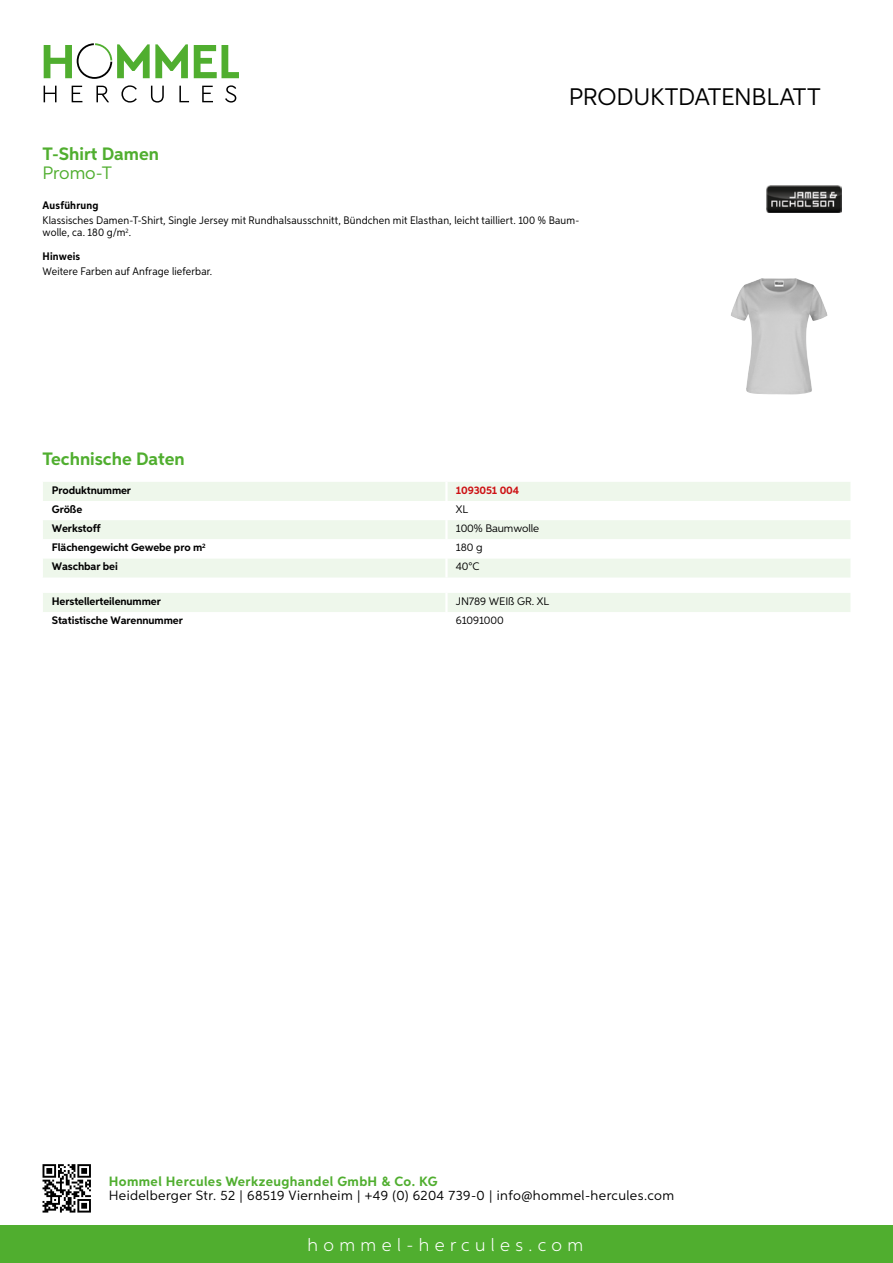
<style>
.page{position:relative;width:893px;height:1263px;background:#fff}
.page>*{position:absolute;margin:0;border:0;box-sizing:border-box;transform-origin:0 0}
.t1{font:24px "Aspira";letter-spacing:-.01em;color:#000}
.t2{font:700 18px "Aspira";color:#50ae2f}
.t3{font:300 18px "Aspira";letter-spacing:.3em;color:#fff}
.t4{font:18px "Aspira";color:#50ae2f}
.t5{font:13.5px "Aspira";letter-spacing:.03em;color:#000}
.t6{font:700 13.5px "Aspira";letter-spacing:.03em;color:#50ae2f}
.t7{font:10.95px/12px "Aspira Nar";letter-spacing:.015em;color:#000}
.t8{font:700 10.95px "Aspira";letter-spacing:-.01em;color:#000}
.t9{font:10.95px "Aspira";letter-spacing:-.01em;color:#000}
.t10{font:700 10.95px "Aspira Nar";letter-spacing:.02em;color:#000}
.t11{font:700 10.95px "Aspira";letter-spacing:-.01em;color:#cd1013}
</style>
<div class="page">
<div style="left:0;top:1226px;width:893px;height:37px;background:#50ae2f"></div>
<svg style="left:43px;top:1164px;width:48px;height:48px"></svg>
<svg style="left:194px;top:45px;width:45px;height:33px"></svg>
<svg style="left:44px;top:43px;width:144px;height:36px"></svg>
<svg style="left:44px;top:86px;width:13px;height:16px"></svg>
<svg style="left:72px;top:86px;width:10px;height:16px"></svg>
<svg style="left:96px;top:86px;width:13px;height:16px"></svg>
<svg style="left:121px;top:85px;width:16px;height:18px"></svg>
<svg style="left:151px;top:86px;width:13px;height:17px"></svg>
<svg style="left:179px;top:86px;width:10px;height:16px"></svg>
<svg style="left:202px;top:86px;width:11px;height:16px"></svg>
<svg style="left:225px;top:85px;width:11px;height:18px"></svg>
<div style="left:43px;top:482px;width:807px;height:95px;background:#eef7eb"></div>
<svg style="left:43px;top:501px;width:807px;height:57px"></svg>
<hr style="left:445px;top:482px;width:3px;height:19px;background:#fff">
<hr style="left:445px;top:501px;width:3px;height:19px;background:#fff">
<hr style="left:445px;top:520px;width:3px;height:19px;background:#fff">
<hr style="left:445px;top:539px;width:3px;height:19px;background:#fff">
<hr style="left:445px;top:558px;width:3px;height:19px;background:#fff">
<div style="left:43px;top:593px;width:807px;height:19px;background:#eef7eb"></div>
<img style="left:731px;top:278px;width:31px;height:116px">
<img style="left:766px;top:185px;width:76px;height:27px">
<h1 class="t1" style="left:569px;top:82px;width:253px">Produktdatenblatt</h1>
<h2 class="t2" style="left:43px;top:142px;width:118px">T-Shirt Damen</h2>
<h2 class="t4" style="left:43px;top:162px;width:70px">Promo-T</h2>
<p class="t10" style="left:43px;top:199px;width:58px">Ausführung</p>
<p class="t7" style="left:43px;top:214px;width:538px">Klassisches Damen-T-Shirt, Single Jersey mit Rundhalsausschnitt, Bündchen mit Elasthan, leicht tailliert. 100 % Baum&shy;wolle, ca. 180 g/m<sup>2</sup>.</p>
<p class="t10" style="left:43px;top:249px;width:39px">Hinweis</p>
<p class="t7" style="left:43px;top:265px;width:171px">Weitere Farben auf Anfrage lieferbar.</p>
<h2 class="t2" style="left:43px;top:448px;width:144px">Technische Daten</h2>
<p class="t8" style="left:52px;top:483px;width:81px">Produktnummer</p>
<p class="t11" style="left:456px;top:483px;width:65px">1093051 004</p>
<p class="t8" style="left:52px;top:502px;width:32px">Größe</p>
<p class="t9" style="left:456px;top:502px;width:13px">XL</p>
<p class="t8" style="left:52px;top:521px;width:50px">Werkstoff</p>
<p class="t9" style="left:456px;top:522px;width:85px">100% Baumwolle</p>
<p class="t8" style="left:52px;top:541px;width:155px">Flächengewicht Gewebe pro m<sup>2</sup></p>
<p class="t9" style="left:456px;top:541px;width:28px">180 g</p>
<p class="t8" style="left:52px;top:560px;width:68px">Waschbar bei</p>
<p class="t9" style="left:456px;top:560px;width:25px">40°C</p>
<p class="t8" style="left:52px;top:594px;width:111px">Herstellerteilenummer</p>
<p class="t9" style="left:456px;top:594px;width:94px">JN789 WEIß GR. XL</p>
<p class="t8" style="left:52px;top:613px;width:132px">Statistische Warennummer</p>
<p class="t9" style="left:456px;top:613px;width:49px">61091000</p>
<p class="t6" style="left:109px;top:1172px;width:330px">Hommel Hercules Werkzeughandel GmbH &amp; Co. KG</p>
<p class="t5" style="left:109px;top:1187px;width:567px">Heidelberger Str. 52 | 68519 Viernheim | +49 (0) 6204 739-0 | info@hommel-hercules.com</p>
<h2 class="t3" style="left:307px;top:1234px;width:277px">hommel-hercules.com</h2>
</div>
